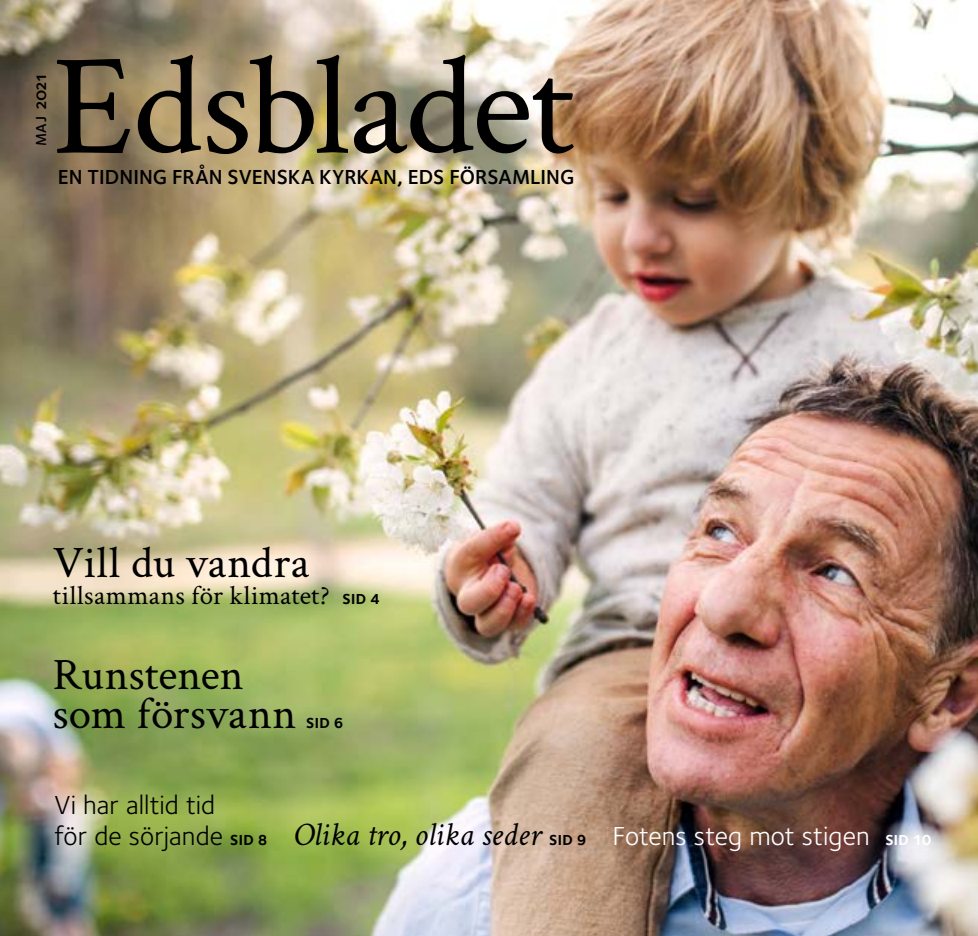
<style>
.page{position:relative;width:978px;height:936px;background:#fff}
.page>*{position:absolute;margin:0;border:0;box-sizing:border-box;transform-origin:0 0}
.t1{font:144.15px "Crimson Svk";letter-spacing:-.015em;color:#000}
.t2{font:45px/39px "Crimson Svk";letter-spacing:.005em;color:#000}
.t3{font:italic 33px "Crimson Svk";color:#000}
.t4{font:27px/30px "Foundry Sterling OT3";letter-spacing:.005em;color:#000}
.t5{font:27px "Crimson Svk";letter-spacing:.02em;color:#000}
.t6{font:21px "Foundry Sterling Demi OSF";color:#000}
.t7{font:18px "Foundry Sterling Demi OSF";color:#000}
.t8{font:700 15px "Foundry Sterling OT3";color:#000}
.s1{font-size:15px}
.s2{font-family:"Foundry Sterling OT3";font-weight:700;font-size:15px}
.s3{font-weight:700;font-size:15px}
.s4{font-family:"Foundry Sterling OT3";font-weight:700;font-style:normal;font-size:15px}
.s5{font-family:"Foundry Sterling OT3";font-style:normal;font-size:27px;color:#fff}
.s6{font-family:"Foundry Sterling OT3";font-weight:700;font-style:normal;font-size:15px;color:#fff}
</style>
<div class="page">
<img style="left:0;top:0;width:978px;height:935px">
<p class="t7" style="left:30px;top:146px;width:73px;rotate:-90deg"><span class="s1">MAJ</span> 2021</p>
<h1 class="t1" style="left:53px;top:8px;width:523px">Edsbladet</h1>
<p class="t6" style="left:58px;top:164px;width:518px">EN TIDNING FRÅN SVENSKA KYRKAN, EDS FÖRSAMLING</p>
<h2 class="t2" style="left:53px;top:541px;width:258px">Vill du vandra</h2>
<p class="t5" style="left:53px;top:576px;width:328px">tillsammans för klimatet? <span class="s2">SID 4</span></p>
<h2 class="t2" style="left:53px;top:653px;width:245px">Runstenen som försvann</h2>
<p class="t8" style="left:306px;top:711px;width:39px">SID 6</p>
<p class="t4" style="left:54px;top:788px;width:214px">Vi har alltid tid<br>för de sörjande <span class="s3">SID 8</span></p>
<p class="t3" style="left:293px;top:815px;width:640px">Olika tro, olika seder <span class="s4">SID 9</span> <span class="s5">Fotens steg mot stigen</span> <span class="s6">SID 10</span></p>
</div>
